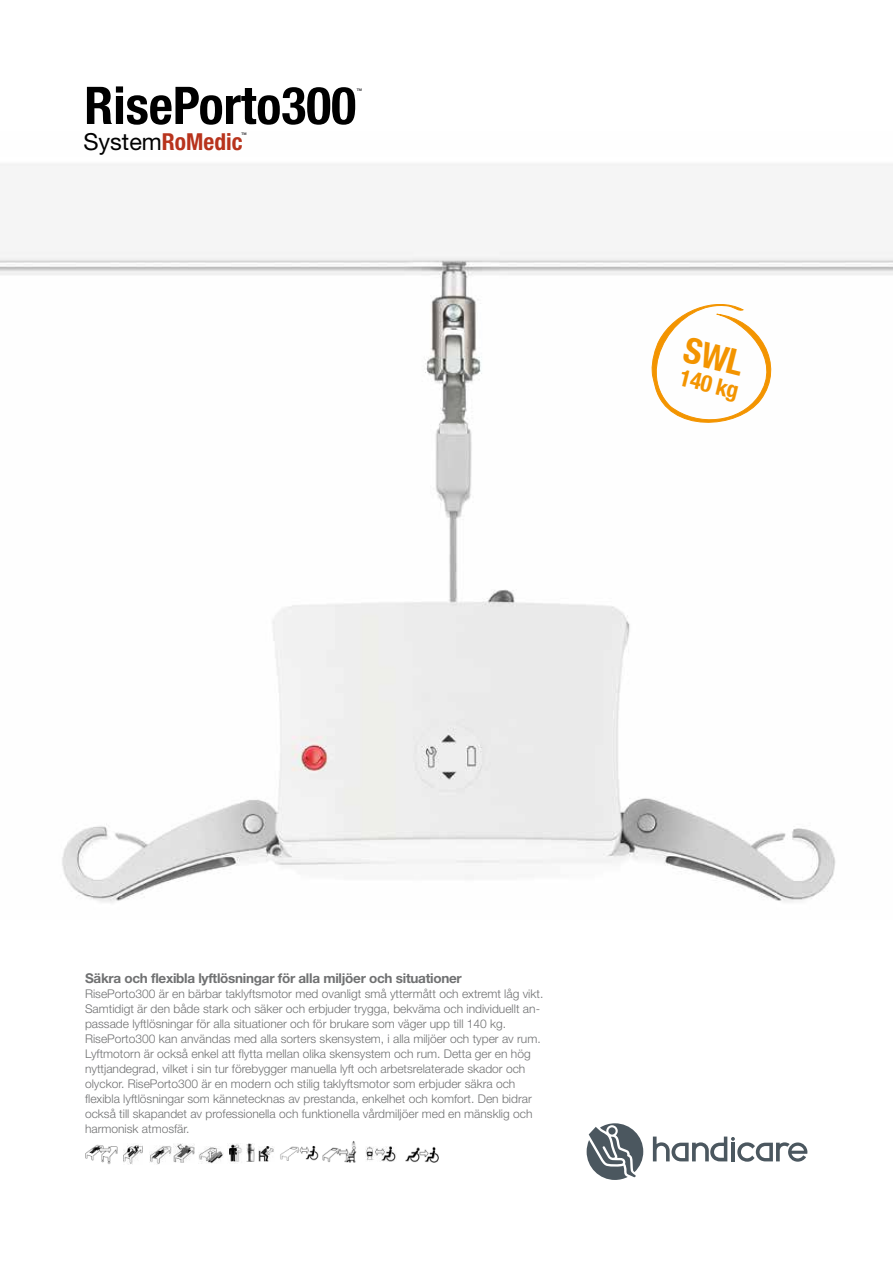
<style>
.page{position:relative;width:893px;height:1263px;background:#fff}
.page>*{position:absolute;margin:0;border:0;box-sizing:border-box;transform-origin:0 0}
.t1{font:700 condensed 52.05px "Helvetica Neue";color:#000}
.t2{font:700 condensed 23.4px "Helvetica Neue";color:#b8331c}
.t3{font:700 condensed 23.25px "Helvetica Neue";color:#f39400}
.t4{font:700 13.5px "Helvetica Neue";letter-spacing:-.02em;color:#707172}
.t5{font:300 12px/15px "Helvetica Neue";color:#707172}
.t6{font:700 3.6px "Helvetica Neue";color:#3e3d40}
.s1{font-weight:400;font-stretch:normal;color:#000}
</style>
<div class="page">
<img style="left:0;top:164px;width:893px;height:739px">
<img style="left:323px;top:1141px;width:34px;height:22px">
<img style="left:405px;top:1147px;width:34px;height:16px">
<img style="left:366px;top:1146px;width:30px;height:16px">
<img style="left:280px;top:1146px;width:39px;height:15px">
<img style="left:246px;top:1144px;width:8px;height:17px">
<img style="left:259px;top:1146px;width:15px;height:16px">
<img style="left:229px;top:1144px;width:13px;height:18px">
<img style="left:199px;top:1147px;width:25px;height:17px">
<img style="left:150px;top:1146px;width:22px;height:18px">
<img style="left:85px;top:1144px;width:33px;height:20px">
<img style="left:123px;top:1144px;width:20px;height:20px">
<img style="left:174px;top:1144px;width:21px;height:19px">
<svg style="left:587px;top:1123px;width:56px;height:57px"></svg>
<svg style="left:653px;top:1136px;width:154px;height:26px"></svg>
<svg style="left:632px;top:295px;width:154px;height:139px"></svg>
<h1 class="t1" style="left:84px;top:74px;width:273px">RisePorto300</h1>
<p class="t6" style="left:241px;top:132px;width:7px">TM</p>
<p class="t6" style="left:357px;top:88px;width:7px">TM</p>
<h2 class="t2" style="left:83px;top:127px;width:161px"><span class="s1">System</span>RoMedic</h2>
<h3 class="t3" style="left:684px;top:363px;width:61px;rotate:14deg">140 kg</h3>
<p class="t4" style="left:85px;top:970px;width:378px">Säkra och flexibla lyftlösningar för alla miljöer och situationer</p>
<p class="t5" style="left:85px;top:986px;width:460px">RisePorto300 är en bärbar taklyftsmotor med ovanligt små yttermått och extremt låg vikt.<br>Samtidigt är den både stark och säker och erbjuder trygga, bekväma och individuellt an&shy;passade lyftlösningar för alla situationer och för brukare som väger upp till 140 kg.<br>RisePorto300 kan användas med alla sorters skensystem, i alla miljöer och typer av rum.<br>Lyftmotorn är också enkel att flytta mellan olika skensystem och rum. Detta ger en hög nyttjandegrad, vilket i sin tur förebygger manuella lyft och arbetsrelaterade skador och olyckor. RisePorto300 är en modern och stilig taklyftsmotor som erbjuder säkra och flexibla lyftlösningar som kännetecknas av prestanda, enkelhet och komfort. Den bidrar också till skapandet av professionella och funktionella vårdmiljöer med en mänsklig och harmonisk atmosfär.</p>
</div>
